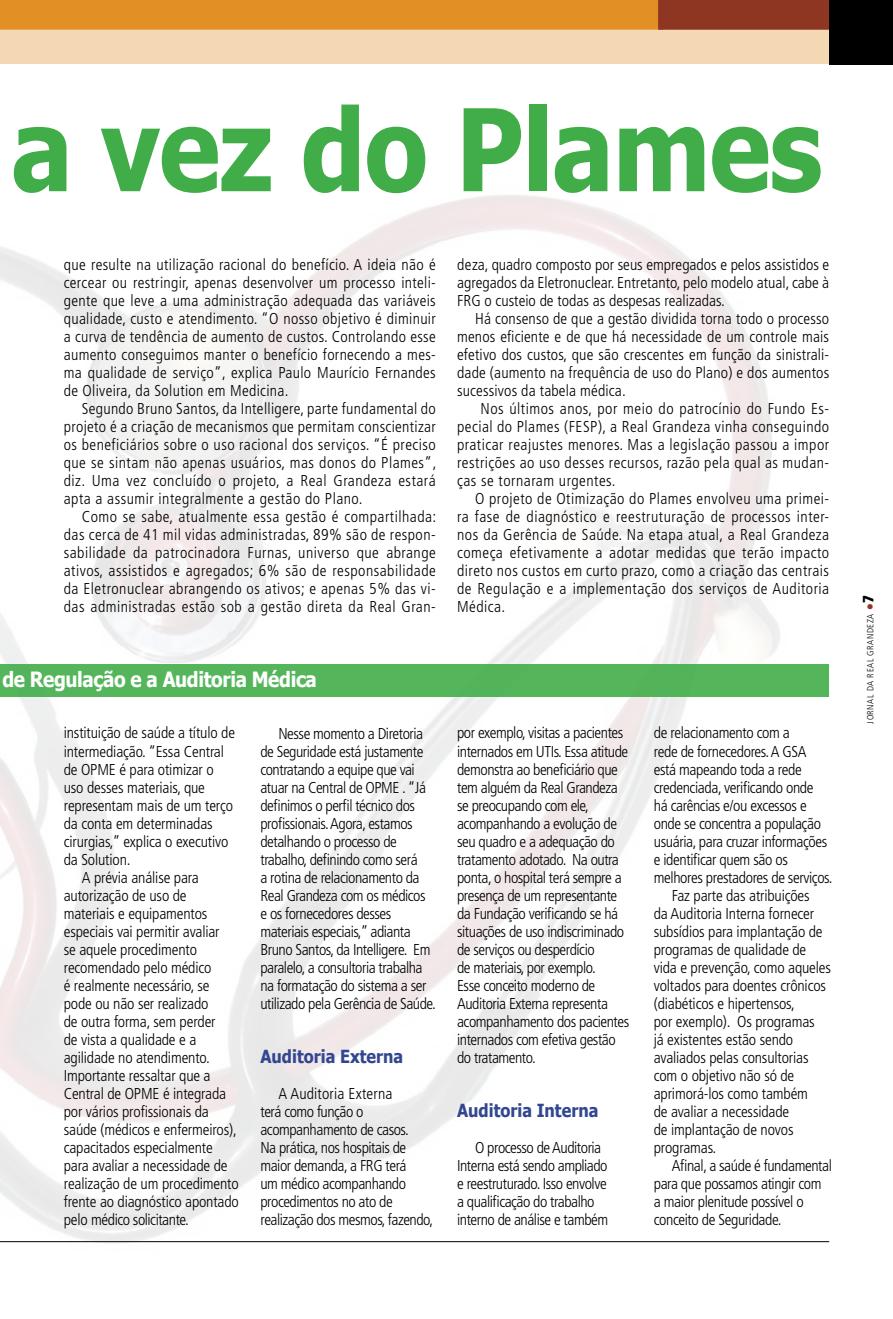
<style>
.page{position:relative;width:893px;height:1319px;background:#fff}
.page>*{position:absolute;margin:0;border:0;box-sizing:border-box;transform-origin:0 0}
.t1{font:700 114px "Tahoma";letter-spacing:-.01em;color:#41ad49;scale:.9 1}
.t2{font:700 21px "Tahoma";letter-spacing:-.02em;color:#fff;scale:.9 1}
.t3{font:700 18px "Tahoma";color:#324790;scale:.9 1}
.t4{font:300 condensed 15.75px/18px "Frutiger";letter-spacing:-.025em;color:#000;text-align:justify}
.t5{font:300 condensed 9px "Frutiger";letter-spacing:.06em;color:#000}
.s1{color:#8f3622}
</style>
<div class="page">
<svg style="left:0;top:0;width:829px;height:30px"></svg>
<img style="left:0;top:195px;width:830px;height:1048px">
<div style="left:0;top:30px;width:893px;height:34px;background:#f4d8b4"></div>
<div style="left:829px;top:0;width:64px;height:64px;background:#000"></div>
<div style="left:0;top:664px;width:828px;height:32px;background:#54b55b"></div>
<hr style="left:0;top:1240px;width:829px;height:1px;background:#000">
<h1 class="t1" style="left:11px;top:70px;width:903px">a vez do Plames</h1>
<p class="t4" style="left:64px;top:256px;width:374px">que resulte na utilização racional do benefício. A ideia não é cercear ou restringir, apenas desenvolver um processo inteli&shy;gente que leve a uma administração adequada das variáveis qualidade, custo e atendimento. “O nosso objetivo é diminuir a curva de tendência de aumento de custos. Controlando esse aumento conseguimos manter o benefício fornecendo a mes&shy;ma qualidade de serviço”, explica Paulo Maurício Fernandes de Oliveira, da Solution em Medicina.</p>
<p class="t4" style="left:64px;top:400px;width:374px;text-indent:18px">Segundo Bruno Santos, da Intelligere, parte fundamental do projeto é a criação de mecanismos que permitam conscientizar os beneficiários sobre o uso racional dos serviços. “É preciso que se sintam não apenas usuários, mas donos do Plames”, diz. U ma vez concluído o projeto, a Real Grandeza estará apta a assumir integralmente a gestão do Plano.</p>
<p class="t4" style="left:64px;top:508px;width:374px;text-indent:18px">Como se sabe, atualmente essa gestão é compartilhada: das cerca de 41 mil vidas administradas, 89% são de respon&shy;sabilidade da patrocinadora Furnas, universo que abrange ativos, assistidos e agregados; 6% são de responsabilidade da Eletronuclear abrangendo os ativos; e apenas 5% das vi&shy;das administradas estão sob a gestão direta da Real Gran-</p>
<h2 class="t2" style="left:2px;top:664px;width:351px">de Regulação e a Auditoria Médica</h2>
<p class="t4" style="left:64px;top:724px;width:173px">instituição de saúde a título de</p>
<p class="t4" style="left:64px;top:742px;width:162px">intermediação. “Essa Central</p>
<p class="t4" style="left:64px;top:760px;width:151px">de OPME é para otimizar o</p>
<p class="t4" style="left:64px;top:778px;width:143px">uso desses materiais, que</p>
<p class="t4" style="left:64px;top:796px;width:171px">representam mais de um terço</p>
<p class="t4" style="left:64px;top:814px;width:150px">da conta em determinadas</p>
<p class="t4" style="left:64px;top:832px;width:166px">cirurgias,” explica o executivo</p>
<p class="t4" style="left:64px;top:850px;width:68px">da Solution.</p>
<p class="t4" style="left:82px;top:868px;width:119px">A prévia análise para</p>
<p class="t4" style="left:64px;top:886px;width:124px">autorização de uso de</p>
<p class="t4" style="left:64px;top:904px;width:145px">materiais e equipamentos</p>
<p class="t4" style="left:64px;top:922px;width:157px">especiais vai permitir avaliar</p>
<p class="t4" style="left:64px;top:940px;width:135px">se aquele procedimento</p>
<p class="t4" style="left:64px;top:958px;width:149px">recomendado pelo médico</p>
<p class="t4" style="left:64px;top:976px;width:147px">é realmente necessário, se</p>
<p class="t4" style="left:64px;top:994px;width:146px">pode ou não ser realizado</p>
<p class="t4" style="left:64px;top:1012px;width:153px">de outra forma, sem perder</p>
<p class="t4" style="left:64px;top:1030px;width:134px">de vista a qualidade e a</p>
<p class="t4" style="left:64px;top:1048px;width:148px">agilidade no atendimento.</p>
<p class="t4" style="left:64px;top:1066px;width:148px">Importante ressaltar que a</p>
<p class="t4" style="left:64px;top:1084px;width:164px">Central de OPME é integrada</p>
<p class="t4" style="left:64px;top:1102px;width:147px">por vários profissionais da</p>
<p class="t4" style="left:64px;top:1120px;width:175px">saúde (médicos e enfermeiros),</p>
<p class="t4" style="left:64px;top:1138px;width:151px">capacitados especialmente</p>
<p class="t4" style="left:64px;top:1156px;width:165px">para avaliar a necessidade de</p>
<p class="t4" style="left:64px;top:1174px;width:176px">realização de um procedimento</p>
<p class="t4" style="left:64px;top:1192px;width:177px">frente ao diagnóstico apontado</p>
<p class="t4" style="left:64px;top:1210px;width:127px">pelo médico solicitante.</p>
<p class="t4" style="left:260px;top:724px;width:177px;text-align:left;text-indent:18px">Nesse momento a Diretoria de Seguridade está justamente contratando a equipe que vai atuar na Central de OPME . “Já definimos o perfil técnico dos profissionais. Agora, estamos detalhando o processo de trabalho, definindo como será<br>a rotina de relacionamento da<br>Real Grandeza com os médicos e os fornecedores desses materiais especiais,” adianta<br>Bruno Santos, da Intelligere. Em paralelo, a consultoria trabalha na formatação do sistema a ser utilizado pela Gerência de Saúde.</p>
<p class="t3" style="left:260px;top:1043px;width:160px">Auditoria Externa</p>
<p class="t4" style="left:260px;top:1084px;width:174px;text-align:left;text-indent:18px">A Auditoria Externa<br>terá como função o acompanhamento de casos.<br>Na prática, nos hospitais de maior demanda, a FRG terá<br>um médico acompanhando procedimentos no ato de realização dos mesmos, fazendo,</p>
<p class="t4" style="left:457px;top:256px;width:374px">deza, quadro composto por seus empregados e pelos assistidos e agregados da Eletronuclear. Entretanto, pelo modelo atual, cabe à FRG o custeio de todas as despesas realizadas.</p>
<p class="t4" style="left:457px;top:310px;width:374px;text-indent:18px">Há consenso de que a gestão dividida torna todo o processo menos eficiente e de que há necessidade de um controle mais efetivo dos custos, que são crescentes em função da sinistrali&shy;dade (aumento na frequência de uso do Plano) e dos aumentos sucessivos da tabela médica.</p>
<p class="t4" style="left:457px;top:400px;width:374px;text-indent:23px">Nos últimos anos, por meio do patrocínio do Fundo Es&shy;pecial do Plames (FESP), a Real Grandeza vinha conseguindo praticar reajustes menores. Mas a legislação passou a impor restrições ao uso desses recursos, razão pela qual as mudan&shy;ças se tornaram urgentes.</p>
<p class="t4" style="left:457px;top:490px;width:374px;text-indent:18px">O projeto de Otimização do Plames envolveu uma primei&shy;ra fase de diagnóstico e reestruturação de processos inter&shy;nos da Gerência de Saúde. Na etapa atual, a Real Grandeza começa efetivamente a adotar medidas que terão impacto direto nos custos em curto prazo, como a criação das centrais de Regulação e a implementação dos serviços de Auditoria Médica.</p>
<p class="t4" style="left:457px;top:724px;width:174px;text-align:left">por exemplo, visitas a pacientes internados em UTIs. Essa atitude demonstra ao beneficiário que tem alguém da Real Grandeza se preocupando com ele, acompanhando a evolução de seu quadro e a adequação do tratamento adotado. N a outra ponta, o hospital terá sempre a presença de um representante da Fundação verificando se há situações de uso indiscriminado de serviços ou desperdício<br>de materiais, por exemplo.<br>Esse conceito moderno de<br>Auditoria Externa representa acompanhamento dos pacientes internados com efetiva gestão do tratamento.</p>
<p class="t3" style="left:457px;top:1097px;width:159px">Auditoria Interna</p>
<p class="t4" style="left:457px;top:1138px;width:153px;text-align:left;text-indent:18px">O processo de Auditoria<br>Interna está sendo ampliado e reestruturado. Isso envolve a qualificação do trabalho interno de análise e também</p>
<p class="t4" style="left:654px;top:724px;width:138px">de relacionamento com a</p>
<p class="t4" style="left:654px;top:742px;width:154px">rede de fornecedores. A GSA</p>
<p class="t4" style="left:654px;top:760px;width:150px">está mapeando toda a rede</p>
<p class="t4" style="left:654px;top:778px;width:161px">credenciada, verificando onde</p>
<p class="t4" style="left:654px;top:796px;width:154px">há carências e/ou excessos e</p>
<p class="t4" style="left:654px;top:814px;width:169px">onde se concentra a população</p>
<p class="t4" style="left:654px;top:832px;width:175px">usuária, para cruzar informações</p>
<p class="t4" style="left:654px;top:850px;width:136px">e identificar quem são os</p>
<p class="t4" style="left:654px;top:868px;width:180px">melhores prestadores de serviços.</p>
<p class="t4" style="left:672px;top:886px;width:139px">Faz parte das atribuições</p>
<p class="t4" style="left:654px;top:904px;width:162px">da Auditoria Interna fornecer</p>
<p class="t4" style="left:654px;top:922px;width:170px">subsídios para implantação de</p>
<p class="t4" style="left:654px;top:940px;width:154px">programas de qualidade de</p>
<p class="t4" style="left:654px;top:958px;width:179px">vida e prevenção, como aqueles</p>
<p class="t4" style="left:654px;top:976px;width:174px">voltados para doentes crônicos</p>
<p class="t4" style="left:654px;top:994px;width:143px">(diabéticos e hipertensos,</p>
<p class="t4" style="left:654px;top:1012px;width:163px">por exemplo). Os programas</p>
<p class="t4" style="left:654px;top:1030px;width:141px">já existentes estão sendo</p>
<p class="t4" style="left:654px;top:1048px;width:156px">avaliados pelas consultorias</p>
<p class="t4" style="left:654px;top:1066px;width:142px">com o objetivo não só de</p>
<p class="t4" style="left:654px;top:1084px;width:156px">aprimorá-los como também</p>
<p class="t4" style="left:654px;top:1102px;width:137px">de avaliar a necessidade</p>
<p class="t4" style="left:654px;top:1120px;width:141px">de implantação de novos</p>
<p class="t4" style="left:654px;top:1138px;width:64px">programas.</p>
<p class="t4" style="left:672px;top:1156px;width:162px">Afinal, a saúde é fundamental</p>
<p class="t4" style="left:654px;top:1174px;width:169px">para que possamos atingir com</p>
<p class="t4" style="left:654px;top:1192px;width:151px">a maior plenitude possível o</p>
<p class="t4" style="left:654px;top:1210px;width:129px">conceito de Seguridade.</p>
<p class="t5" style="left:865px;top:723px;width:121px;rotate:-90deg">Jornal da Real Grandeza <span class="s1">●</span></p>
</div>
